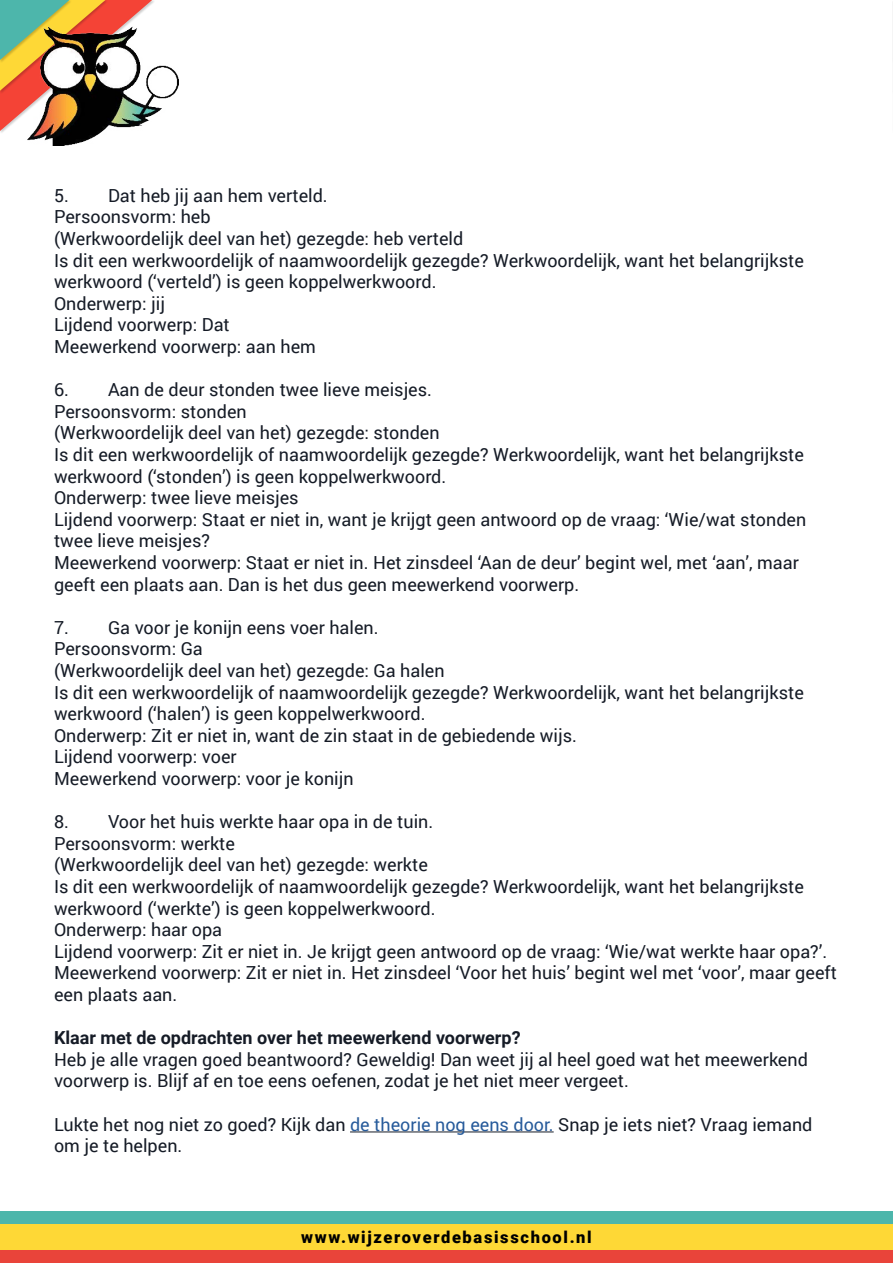
<style>
.page{position:relative;width:893px;height:1263px;background:#fff}
.page>*{position:absolute;margin:0;border:0;box-sizing:border-box;transform-origin:0 0}
.t1{font:18px/21.6px "Roboto";color:#151b26}
.t2{font:700 18px "Roboto";color:#151b26}
.t3{font:900 16.5px "Roboto";letter-spacing:.1em;color:#000}
.s1{color:#275b9b}
</style>
<div class="page">
<svg style="left:0;top:0;width:152px;height:131px;background:#c29c6b"></svg>
<img style="left:27px;top:26px;width:152px;height:119px">
<div style="left:0;top:1224px;width:893px;height:25px;background:#fed836"></div>
<div style="left:0;top:1211px;width:893px;height:13px;background:#4db6ab"></div>
<div style="left:0;top:1250px;width:893px;height:13px;background:#e9443a"></div>
<hr style="left:350px;top:1131px;width:204px;height:1px;background:#151b26">
<p class="t1" style="left:54px;top:184px;width:751px">5. Dat heb jij aan hem verteld.<br>Persoonsvorm: heb<br>(Werkwoordelijk deel van het) gezegde: heb verteld<br>Is dit een werkwoordelijk of naamwoordelijk gezegde? Werkwoordelijk, want het belangrijkste werkwoord (‘verteld’) is geen koppelwerkwoord.<br>Onderwerp: jij<br>Lijdend voorwerp: Dat<br>Meewerkend voorwerp: aan hem</p>
<p class="t1" style="left:54px;top:378px;width:754px">6. Aan de deur stonden twee lieve meisjes.<br>Persoonsvorm: stonden<br>(Werkwoordelijk deel van het) gezegde: stonden<br>Is dit een werkwoordelijk of naamwoordelijk gezegde? Werkwoordelijk, want het belangrijkste werkwoord (‘stonden’) is geen koppelwerkwoord.<br>Onderwerp: twee lieve meisjes<br>Lijdend voorwerp: Staat er niet in, want je krijgt geen antwoord op de vraag: ‘Wie/wat stonden twee lieve meisjes?<br>Meewerkend voorwerp: Staat er niet in. Het zinsdeel ‘Aan de deur’ begint wel, met ‘aan’, maar geeft een plaats aan. Dan is het dus geen meewerkend voorwerp.</p>
<p class="t1" style="left:54px;top:616px;width:751px">7. Ga voor je konijn eens voer halen.<br>Persoonsvorm: Ga<br>(Werkwoordelijk deel van het) gezegde: Ga halen<br>Is dit een werkwoordelijk of naamwoordelijk gezegde? Werkwoordelijk, want het belangrijkste werkwoord (‘halen’) is geen koppelwerkwoord.<br>Onderwerp: Zit er niet in, want de zin staat in de gebiedende wijs.<br>Lijdend voorwerp: voer<br>Meewerkend voorwerp: voor je konijn</p>
<p class="t1" style="left:54px;top:810px;width:784px">8. Voor het huis werkte haar opa in de tuin.<br>Persoonsvorm: werkte<br>(Werkwoordelijk deel van het) gezegde: werkte<br>Is dit een werkwoordelijk of naamwoordelijk gezegde? Werkwoordelijk, want het belangrijkste werkwoord (‘werkte’) is geen koppelwerkwoord.<br>Onderwerp: haar opa<br>Lijdend voorwerp: Zit er niet in. Je krijgt geen antwoord op de vraag: ‘Wie/wat werkte haar opa?’.<br>Meewerkend voorwerp: Zit er niet in. Het zinsdeel ‘Voor het huis’ begint wel met ‘voor’, maar geeft een plaats aan.</p>
<p class="t2" style="left:54px;top:1025px;width:468px">Klaar met de opdrachten over het meewerkend voorwerp?</p>
<p class="t1" style="left:54px;top:1048px;width:755px">Heb je alle vragen goed beantwoord? Geweldig! Dan weet jij al heel goed wat het meewerkend voorwerp is. Blijf af en toe eens oefenen, zodat je het niet meer vergeet.</p>
<p class="t1" style="left:54px;top:1113px;width:760px">Lukte het nog niet zo goed? Kijk dan <span class="s1">de theorie nog eens door.</span> Snap je iets niet? Vraag iemand om je te helpen.</p>
<p class="t3" style="left:301px;top:1225px;width:292px">www.wijzeroverdebasisschool.nl</p>
</div>
